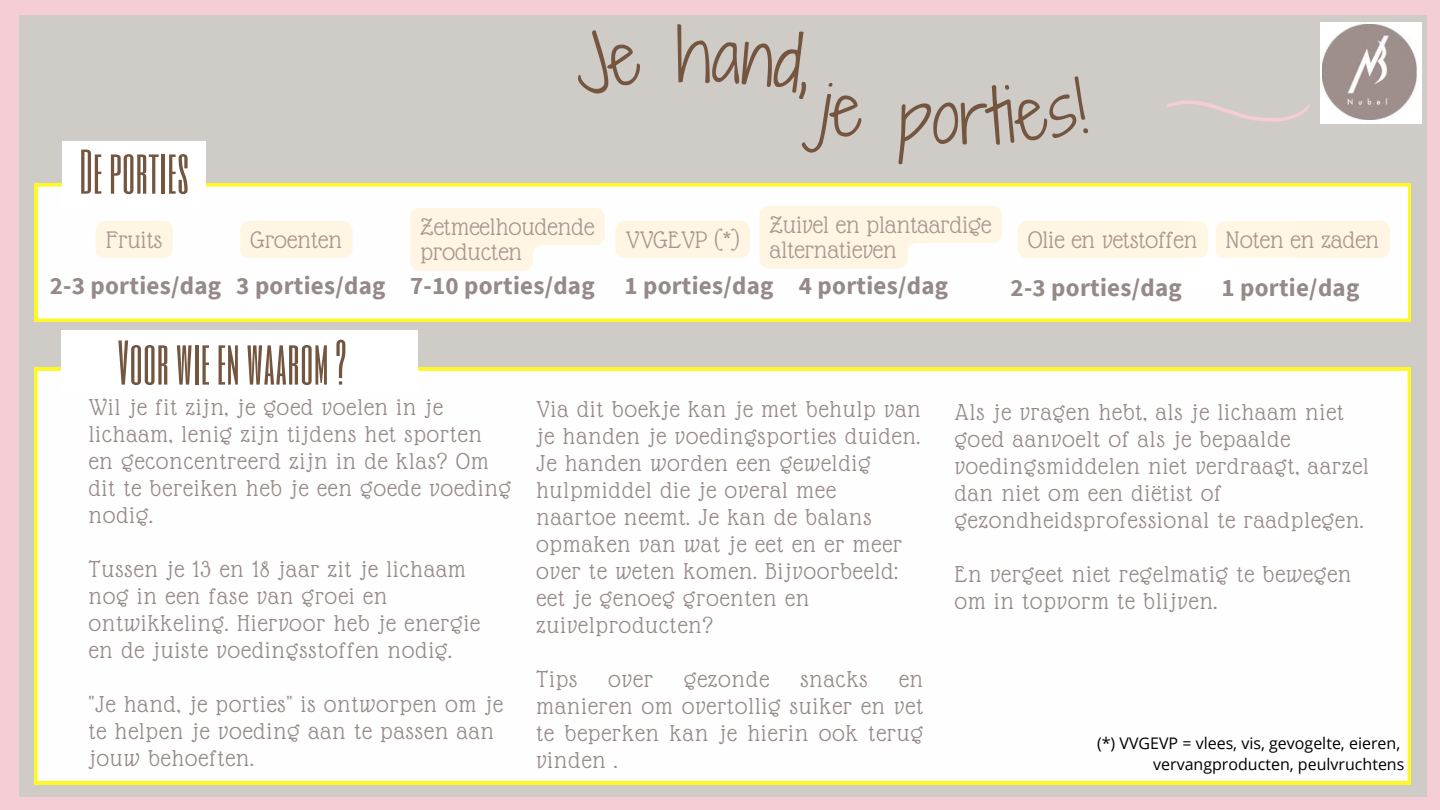
<style>
.page{position:relative;width:1440px;height:810px;background:#cfcbc7}
.page>*{position:absolute;margin:0;border:0;box-sizing:border-box;transform-origin:0 0}
.t1{font:70px "Shadows Into Light Two";color:#745640}
.t2{font:52.3px "Six Caps";letter-spacing:.01em;color:#745640}
.t3{font:26px/25.5px "Glass Antiqua";letter-spacing:.01em;color:#a99691}
.t4{font:25px/27px "Glass Antiqua";letter-spacing:.05em;color:#968a88}
.t5{font:700 25px "Source Sans Pro";letter-spacing:.01em;color:#968a88}
.t6{font:16px/21.8px "Open Sans";color:#000;text-align:right}
</style>
<div class="page">
<div style="left:35px;top:368px;width:1376px;height:416px;background:#fefefe"></div>
<svg style="left:35px;top:184px;width:1376px;height:138px;background:#fefdef"></svg>
<svg style="left:1167px;top:100px;width:143px;height:22px"></svg>
<img style="left:1321px;top:23px;width:100px;height:100px">
<div style="left:1428px;top:0;width:12px;height:810px;background:#f4cdd5"></div>
<div style="left:0;top:0;width:1430px;height:14px;background:#f4cdd5"></div>
<div style="left:0;top:0;width:18px;height:810px;background:#f4cdd5"></div>
<div style="left:0;top:797px;width:1430px;height:13px;background:#f4cdd5"></div>
<div style="left:1184px;top:219px;width:111px;height:68px;background:#fff"></div>
<div style="left:62px;top:141px;width:144px;height:68px;background:#fff"></div>
<div style="left:96px;top:221px;width:77px;height:37px;background:#fef6e3;border-radius:9px"></div>
<div style="left:240px;top:221px;width:113px;height:37px;background:#fef6e3;border-radius:9px"></div>
<div style="left:61px;top:330px;width:357px;height:68px;background:#fff"></div>
<svg style="left:410px;top:208px;width:195px;height:63px;background:#fef7e7"></svg>
<div style="left:615px;top:221px;width:135px;height:37px;background:#fef6e3;border-radius:9px"></div>
<svg style="left:760px;top:206px;width:242px;height:63px;background:#fef7e7"></svg>
<div style="left:1018px;top:221px;width:190px;height:37px;background:#fef6e3;border-radius:9px"></div>
<div style="left:1216px;top:221px;width:174px;height:37px;background:#fef6e3;border-radius:9px"></div>
<p class="t2" style="left:80px;top:136px;width:111px">De porties</p>
<h1 class="t3" style="left:106px;top:227px;width:57px">Fruits</h1>
<p class="t3" style="left:251px;top:227px;width:93px">Groenten</p>
<h4 class="t1" style="left:676px;top:4px;width:36px">h</h4>
<h5 class="t3" style="left:420px;top:214px;width:175px">Zetmeelhoudende producten</h5>
<h5 class="t3" style="left:626px;top:227px;width:115px">VVGEVP (*)</h5>
<p class="t3" style="left:770px;top:212px;width:223px">Zuivel en plantaardige alternatieven</p>
<p class="t3" style="left:1028px;top:227px;width:353px">Olie en vetstoffen Noten en zaden</p>
<h5 class="t5" style="left:50px;top:270px;width:173px">2-3 porties/dag</h5>
<p class="t5" style="left:236px;top:270px;width:713px">3 porties/dag 7-10 porties/dag 1 porties/dag 4 porties/dag</p>
<p class="t5" style="left:1011px;top:272px;width:173px">2-3 porties/dag</p>
<p class="t5" style="left:1222px;top:272px;width:139px">1 portie/dag</p>
<h2 class="t2" style="left:118px;top:327px;width:231px">Voorwie enwaarom?</h2>
<p class="t4" style="left:89px;top:394px;width:424px">Wil je fit zijn, je goed voelen in je lichaam, lenig zijn tijdens het sporten en geconcentreerd zijn in de klas? Om dit te bereiken heb je een goede voeding nodig.</p>
<p class="t4" style="left:89px;top:556px;width:393px">Tussen je 13 en 18 jaar zit je lichaam nog in een fase van groei en ontwikkeling. Hiervoor heb je energie en de juiste voedingsstoffen nodig.</p>
<p class="t4" style="left:89px;top:691px;width:416px">"Je hand, je porties" is ontworpen om je te helpen je voeding aan te passen aan jouw behoeften.</p>
<p class="t4" style="left:536px;top:395px;width:386px">Via dit boekje kan je met behulp van je handen je voedingsporties duiden.<br>Je handen worden een geweldig hulpmiddel die je overal mee naartoe neemt. Je kan de balans opmaken van wat je eet en er meer over te weten komen. Bijvoorbeeld: eet je genoeg groenten en zuivelproducten?</p>
<p class="t4" style="left:536px;top:665px;width:42px">Tips</p>
<p class="t4" style="left:609px;top:665px;width:46px">over</p>
<p class="t4" style="left:684px;top:665px;width:86px">gezonde</p>
<p class="t4" style="left:800px;top:665px;width:69px">snacks</p>
<p class="t4" style="left:536px;top:665px;width:388px;text-align:justify;text-indent:363px">en manieren om overtollig suiker en vet te beperken kan je hierin ook terug vinden .</p>
<h5 class="t4" style="left:955px;top:399px;width:416px">Als je vragen hebt, als je lichaam niet goed aanvoelt of als je bepaalde voedingsmiddelen niet verdraagt, aarzel dan niet om een diëtist of gezondheidsprofessional te raadplegen.</h5>
<h5 class="t4" style="left:955px;top:561px;width:398px">En vergeet niet regelmatig te bewegen om in topvorm te blijven.</h5>
<p class="t6" style="left:1097px;top:731px;width:309px">(*) VVGEVP = vlees, vis, gevogelte, eieren, vervangproducten, peulvruchtens</p>
</div>
